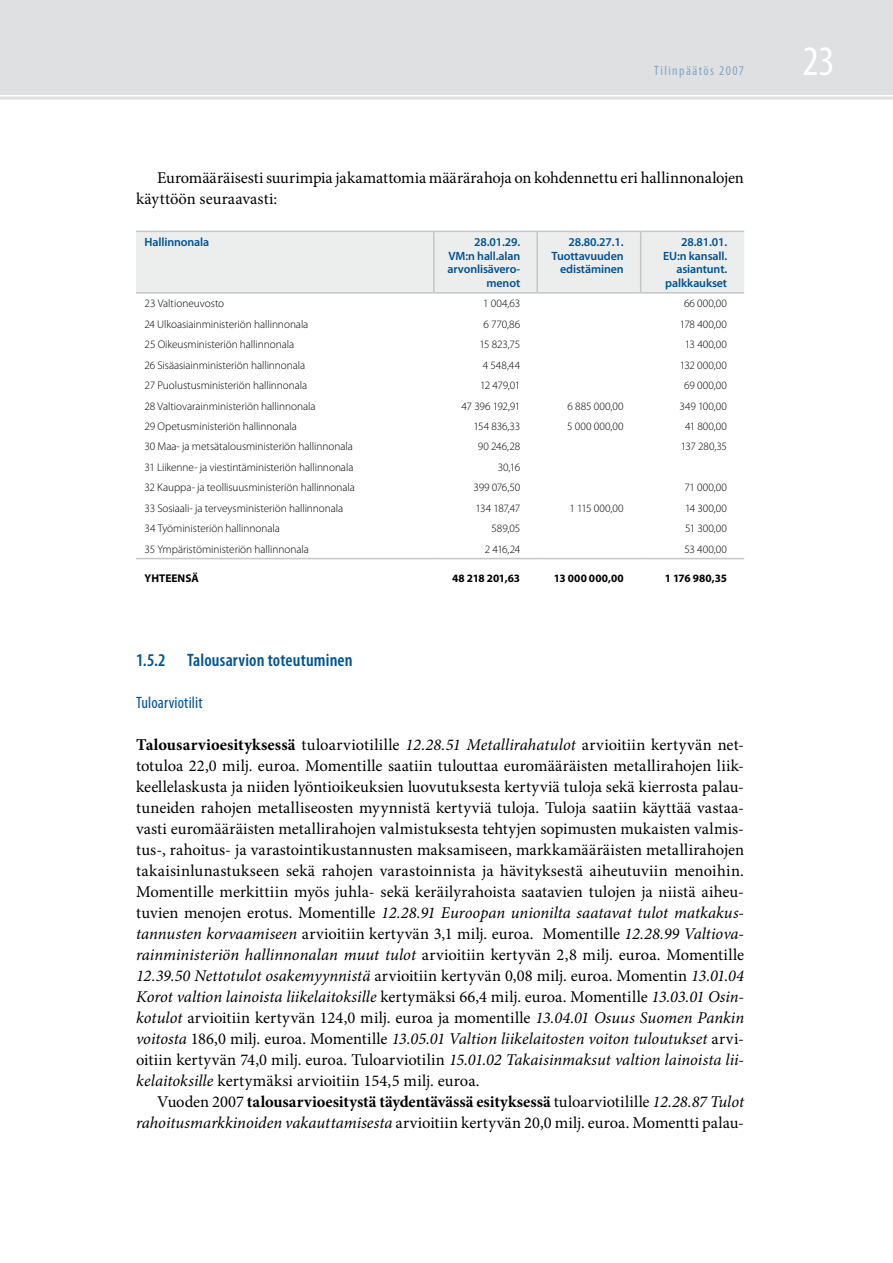
<style>
.page{position:relative;width:893px;height:1263px;background:#fff}
.page>*{position:absolute;margin:0;border:0;box-sizing:border-box;transform-origin:0 0}
.t1{font:condensed 42px "Myriad Pro";color:#fff}
.t2{font:600 condensed 18px "Myriad Pro";letter-spacing:.01em;color:#005291}
.t3{font:16.5px/21px "Minion Pro";letter-spacing:.02em;color:#000;text-align:justify}
.t4{font:16.5px/21px "Minion Pro";color:#000}
.t5{font:condensed 16.5px "Myriad Pro";letter-spacing:.01em;color:#005291}
.t6{font:condensed 13.5px "Myriad Pro";letter-spacing:.105em;color:#80a8c8}
.t7{font:600 12px/13.5px "Myriad Pro";letter-spacing:-.01em;color:#005291;text-align:right}
.t8{font:300 11.25px "Myriad Pro";letter-spacing:-.005em;color:#000}
.t9{font:700 11.25px "Myriad Pro";color:#000}
.t10{font:300 11.25px "Myriad Pro";letter-spacing:-.035em;color:#000}
.t11{font:700 11.25px "Myriad Pro";letter-spacing:-.02em;color:#000}
.s1{font-weight:700}
.s2{font-style:italic}
</style>
<div class="page">
<svg style="left:0;top:97px;width:893px;height:3px;background:#e3e4e5"></svg>
<div style="left:0;top:0;width:893px;height:97px;background:#dfe0e1"></div>
<div style="left:136px;top:232px;width:608px;height:60px;background:#eceded"></div>
<hr style="left:136px;top:558px;width:298px;height:1px;background:#c5c6c8">
<hr style="left:434px;top:558px;width:103px;height:1px;background:#c5c6c8">
<hr style="left:537px;top:558px;width:104px;height:1px;background:#c5c6c8">
<hr style="left:641px;top:558px;width:103px;height:1px;background:#c5c6c8">
<hr style="left:136px;top:231px;width:298px;height:1px;background:#c5c6c8">
<hr style="left:434px;top:231px;width:103px;height:1px;background:#c5c6c8">
<hr style="left:433px;top:232px;width:1px;height:60px;background:#c5c6c8">
<hr style="left:537px;top:231px;width:104px;height:1px;background:#c5c6c8">
<hr style="left:536px;top:232px;width:2px;height:60px;background:#c5c6c8">
<hr style="left:641px;top:231px;width:103px;height:1px;background:#c5c6c8">
<hr style="left:640px;top:232px;width:1px;height:60px;background:#c5c6c8">
<hr style="left:136px;top:292px;width:298px;height:2px;background:#c5c6c8">
<hr style="left:434px;top:292px;width:103px;height:2px;background:#c5c6c8">
<hr style="left:537px;top:292px;width:104px;height:2px;background:#c5c6c8">
<hr style="left:641px;top:292px;width:103px;height:2px;background:#c5c6c8">
<p class="t6" style="left:654px;top:62px;width:91px">Tilinpäätös 2007</p>
<p class="t4" style="left:136px;top:167px;width:609px;text-indent:21px">Euromääräisesti suurimpia jakamattomia määrärahoja on kohdennettu eri hallinnonalojen käyttöön seuraavasti:</p>
<p class="t7" style="left:145px;top:235px;width:66px">Hallinnonala</p>
<p class="t7" style="left:447px;top:235px;width:74px">28.01.29.<br>VM:n hall.alan arvonlisävero&shy;menot</p>
<p class="t7" style="left:552px;top:235px;width:74px">28.80.27.1.<br>Tuottavuuden edistäminen</p>
<p class="t7" style="left:663px;top:235px;width:66px">28.81.01.<br>EU:n kansall. asiantunt. palkkaukset</p>
<p class="t8" style="left:145px;top:297px;width:81px">23 Valtioneuvosto</p>
<p class="t8" style="left:483px;top:297px;width:39px">1 004,63</p>
<p class="t8" style="left:684px;top:297px;width:45px">66 000,00</p>
<p class="t8" style="left:145px;top:317px;width:165px">24 Ulkoasiainministeriön hallinnonala</p>
<p class="t8" style="left:483px;top:317px;width:38px">6 770,86</p>
<p class="t8" style="left:680px;top:317px;width:49px">178 400,00</p>
<p class="t8" style="left:145px;top:338px;width:151px">25 Oikeusministeriön hallinnonala</p>
<p class="t8" style="left:479px;top:338px;width:42px">15 823,75</p>
<p class="t8" style="left:685px;top:338px;width:44px">13 400,00</p>
<p class="t8" style="left:145px;top:358px;width:162px">26 Sisäasiainministeriön hallinnonala</p>
<p class="t8" style="left:483px;top:358px;width:39px">4 548,44</p>
<p class="t8" style="left:680px;top:358px;width:49px">132 000,00</p>
<p class="t8" style="left:145px;top:379px;width:164px">27 Puolustusministeriön hallinnonala</p>
<p class="t8" style="left:480px;top:379px;width:42px">12 479,01</p>
<p class="t8" style="left:684px;top:379px;width:44px">69 000,00</p>
<p class="t8" style="left:145px;top:399px;width:172px">28 Valtiovarainministeriön hallinnonala</p>
<p class="t10" style="left:462px;top:399px;width:60px">47 396 192,91</p>
<p class="t8" style="left:568px;top:399px;width:58px">6 885 000,00</p>
<p class="t8" style="left:680px;top:399px;width:49px">349 100,00</p>
<p class="t8" style="left:145px;top:419px;width:154px">29 Opetusministeriön hallinnonala</p>
<p class="t8" style="left:473px;top:419px;width:48px">154 836,33</p>
<p class="t8" style="left:567px;top:419px;width:58px">5 000 000,00</p>
<p class="t8" style="left:685px;top:419px;width:44px">41 800,00</p>
<p class="t8" style="left:145px;top:440px;width:210px">30 Maa- ja metsätalousministeriön hallinnonala</p>
<p class="t8" style="left:478px;top:440px;width:44px">90 246,28</p>
<p class="t8" style="left:681px;top:440px;width:48px">137 280,35</p>
<p class="t8" style="left:145px;top:460px;width:210px">31 Liikenne- ja viestintäministeriön hallinnonala</p>
<p class="t8" style="left:498px;top:460px;width:24px">30,16</p>
<p class="t8" style="left:145px;top:481px;width:212px">32 Kauppa- ja teollisuusministeriön hallinnonala</p>
<p class="t8" style="left:473px;top:481px;width:48px">399 076,50</p>
<p class="t8" style="left:684px;top:481px;width:44px">71 000,00</p>
<p class="t8" style="left:145px;top:501px;width:200px">33 Sosiaali- ja terveysministeriön hallinnonala</p>
<p class="t8" style="left:476px;top:501px;width:46px">134 187,47</p>
<p class="t8" style="left:569px;top:501px;width:56px">1 115 000,00</p>
<p class="t8" style="left:685px;top:501px;width:44px">14 300,00</p>
<p class="t8" style="left:145px;top:522px;width:137px">34 Työministeriön hallinnonala</p>
<p class="t8" style="left:492px;top:522px;width:30px">589,05</p>
<p class="t8" style="left:685px;top:522px;width:44px">51 300,00</p>
<p class="t8" style="left:145px;top:542px;width:166px">35 Ympäristöministeriön hallinnonala</p>
<p class="t8" style="left:485px;top:542px;width:37px">2 416,24</p>
<p class="t8" style="left:684px;top:542px;width:44px">53 400,00</p>
<p class="t9" style="left:145px;top:571px;width:15px">YHTEENSÄ</p>
<p class="t11" style="left:452px;top:571px;width:69px">48 218 201,63</p>
<p class="t9" style="left:554px;top:571px;width:71px">13 000 000,00</p>
<p class="t9" style="left:665px;top:571px;width:64px">1 176 980,35</p>
<p class="t2" style="left:136px;top:649px;width:218px">1.5.2 Talousarvion toteutuminen</p>
<p class="t5" style="left:136px;top:692px;width:68px">Tuloarviotilit</p>
<p class="t3" style="left:136px;top:734px;width:610px"><span class="s1">Talousarvioesityksessä</span> tuloarviotilille <span class="s2">12.28.51 Metallirahatulot</span> arvioitiin kertyvän net&shy;totuloa 22,0 milj. euroa. Momentille saatiin tulouttaa euromääräisten metallirahojen liik&shy;keellelaskusta ja niiden lyöntioikeuksien luovutuksesta kertyviä tuloja sekä kierrosta palau&shy;tuneiden rahojen metalliseosten myynnistä kertyviä tuloja. Tuloja saatiin käyttää vastaa&shy;vasti euromääräisten metallirahojen valmistuksesta tehtyjen sopimusten mukaisten valmis&shy;tus-, rahoitus- ja varastointikustannusten maksamiseen, markkamääräisten metallirahojen takaisinlunastukseen sekä rahojen varastoinnista ja hävityksestä aiheutuviin menoihin.<br>Momentille merkittiin myös juhla- sekä keräilyrahoista saatavien tulojen ja niistä aiheu&shy;tuvien menojen erotus. Momentille <span class="s2">12.28.91 Euroopan unionilta saatavat tulot matkakus&shy;tannusten korvaamiseen</span> arvioitiin kertyvän 3,1 milj. euroa. Momentille <span class="s2">12.28.99 Valtiova&shy;rainministeriön hallinnonalan muut tulot</span> arvioitiin kertyvän 2,8 milj. euroa. Momentille <span class="s2">12.39.50 Nettotulot osakemyynnistä</span> arvioitiin kertyvän 0,08 milj. euroa. Momentin <span class="s2">13.01.04<br>Korot valtion lainoista liikelaitoksille</span> kertymäksi 66,4 milj. euroa. Momentille <span class="s2">13.03.01 Osin&shy;kotulot</span> arvioitiin kertyvän 124,0 milj. euroa ja momentille <span class="s2">13.04.01 Osuus Suomen Pankin voitosta</span> 186,0 milj. euroa. Momentille <span class="s2">13.05.01 Valtion liikelaitosten voiton tuloutukset</span> arvi&shy;oitiin kertyvän 74,0 milj. euroa. Tuloarviotilin <span class="s2">15.01.02 Takaisinmaksut valtion lainoista lii&shy;kelaitoksille</span> kertymäksi arvioitiin 154,5 milj. euroa.</p>
<p class="t3" style="left:136px;top:1091px;width:610px;text-align:right">Vuoden 2007 <span class="s1">talousarvioesitystä täydentävässä esityksessä</span> tuloarviotilille <span class="s2">12.28.87 Tulot rahoitusmarkkinoiden vakauttamisesta</span> arvioitiin kertyvän 20,0 milj. euroa. Momentti palau-</p>
<h1 class="t1" style="left:802px;top:36px;width:34px">23</h1>
</div>
